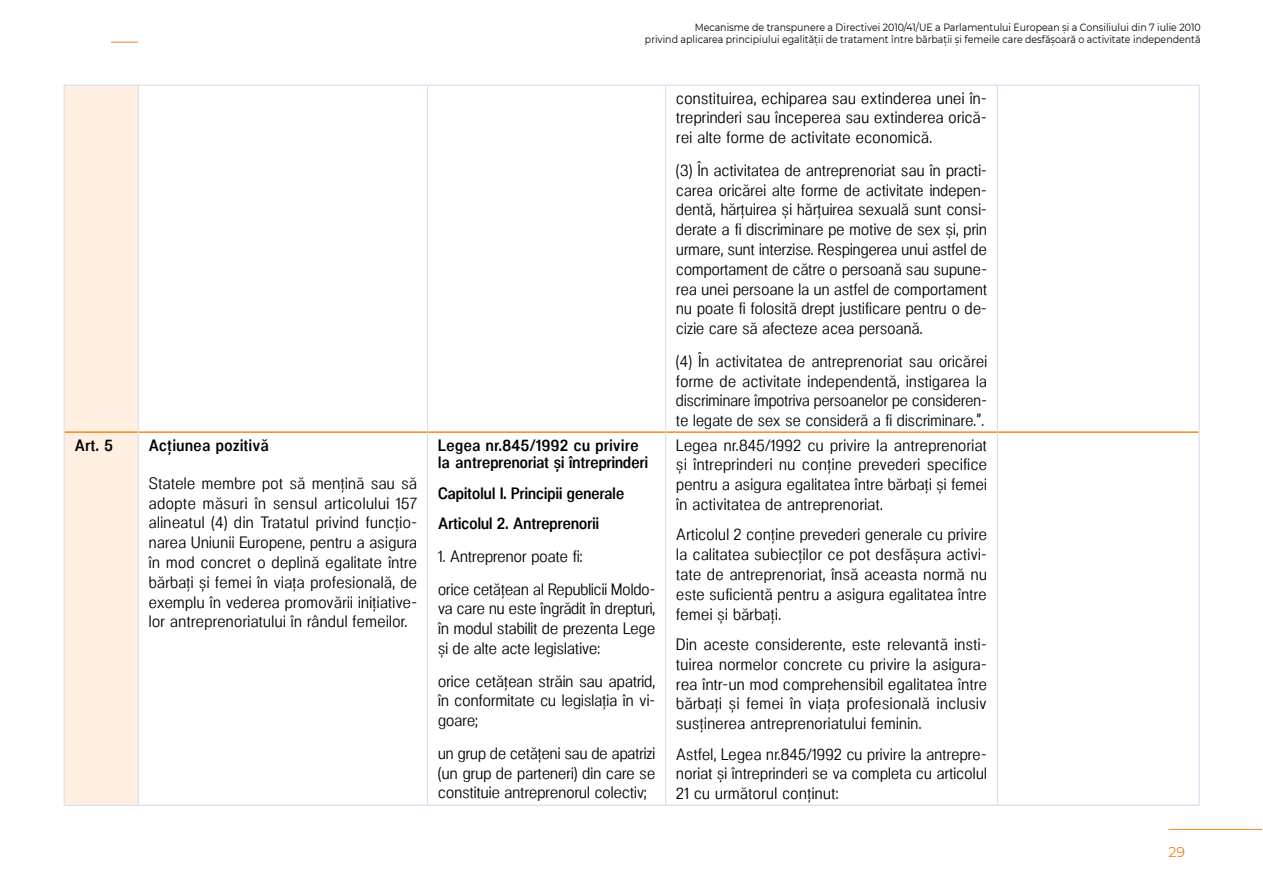
<style>
.page{position:relative;width:1263px;height:893px;background:#fff}
.page>*{position:absolute;margin:0;border:0;box-sizing:border-box;transform-origin:0 0}
.t1{font:16.5px/19.8px "Neo Gram Condensed";letter-spacing:-.02em;color:#000;text-align:justify}
.t2{font:600 16.5px/17.9px "Neo Gram Condensed";letter-spacing:-.025em;color:#000}
.t3{font:600 16.5px "Neo Gram Condensed";color:#000}
.t4{font:14.25px "Montserrat";color:#f58220}
.t5{font:10.5px/12.6px "Montserrat";color:#000;text-align:right;scale:.9 1}
</style>
<div class="page">
<hr style="left:1168px;top:829px;width:94px;height:1px;background:#f58220">
<svg style="left:111px;top:42px;width:27px;height:1px"></svg>
<div style="left:65px;top:86px;width:73px;height:719px;background:#ffefe1"></div>
<hr style="left:138px;top:85px;width:290px;height:1px;background:#d6d9ee">
<hr style="left:428px;top:85px;width:238px;height:1px;background:#d6d9ee">
<hr style="left:666px;top:85px;width:331px;height:1px;background:#d6d9ee">
<hr style="left:997px;top:85px;width:202px;height:1px;background:#d6d9ee">
<hr style="left:64px;top:85px;width:74px;height:1px;background:#d6d9ee">
<hr style="left:65px;top:431px;width:73px;height:2px;background:#f6871f">
<hr style="left:139px;top:431px;width:288px;height:2px;background:#f6871f">
<hr style="left:428px;top:431px;width:237px;height:2px;background:#f6871f">
<hr style="left:666px;top:431px;width:331px;height:2px;background:#f6871f">
<hr style="left:998px;top:431px;width:201px;height:2px;background:#f6871f">
<hr style="left:64px;top:805px;width:74px;height:1px;background:#d6d9ee">
<hr style="left:138px;top:805px;width:290px;height:1px;background:#d6d9ee">
<hr style="left:428px;top:805px;width:238px;height:1px;background:#d6d9ee">
<hr style="left:666px;top:805px;width:331px;height:1px;background:#d6d9ee">
<hr style="left:997px;top:805px;width:202px;height:1px;background:#d6d9ee">
<hr style="left:64px;top:85px;width:1px;height:347px;background:#d6d9ee">
<hr style="left:138px;top:85px;width:1px;height:347px;background:#d6d9ee">
<hr style="left:427px;top:85px;width:1px;height:347px;background:#d6d9ee">
<hr style="left:665px;top:85px;width:1px;height:347px;background:#d6d9ee">
<hr style="left:997px;top:85px;width:1px;height:347px;background:#d6d9ee">
<hr style="left:1199px;top:85px;width:1px;height:347px;background:#d6d9ee">
<hr style="left:64px;top:432px;width:1px;height:373px;background:#d6d9ee">
<hr style="left:138px;top:432px;width:1px;height:373px;background:#d6d9ee">
<hr style="left:427px;top:432px;width:1px;height:373px;background:#d6d9ee">
<hr style="left:665px;top:432px;width:1px;height:373px;background:#d6d9ee">
<hr style="left:997px;top:432px;width:1px;height:373px;background:#d6d9ee">
<hr style="left:1199px;top:432px;width:1px;height:373px;background:#d6d9ee">
<p class="t2" style="left:74px;top:435px;width:40px">Art. 5</p>
<p class="t3" style="left:149px;top:433px;width:122px">Acțiunea pozitivă</p>
<p class="t1" style="left:149px;top:472px;width:270px">Statele membre pot să mențină sau să adopte măsuri în sensul articolului 157 alineatul (4) din Tratatul privind funcțio&shy;narea Uniunii Europene, pentru a asigura în mod concret o deplină egalitate între bărbați și femei în viața profesională, de exemplu în vederea promovării inițiative&shy;lor antreprenoriatului în rândul femeilor.</p>
<p class="t5" style="left:645px;top:20px;width:619px">Mecanisme de transpunere a Directivei 2010/41/UE a Parlamentului European și a Consiliului din 7 iulie 2010<br>privind aplicarea principiului egalității de tratament între bărbații și femeile care desfășoară o activitate independentă</p>
<p class="t2" style="left:438px;top:435px;width:212px">Legea nr.845/1992 cu privire la antreprenoriat și întreprinderi</p>
<p class="t2" style="left:438px;top:477px;width:188px;line-height:30.6px">Capitolul I. Principii generale<br>Articolul 2. Antreprenorii</p>
<p class="t1" style="left:438px;top:539px;width:219px;line-height:32.5px">1. Antreprenor poate fi:<br>orice cetăţean al Republicii Moldo-</p>
<p class="t1" style="left:438px;top:598px;width:219px">va care nu este îngrădit în drepturi, în modul stabilit de prezenta Lege şi de alte acte legislative:</p>
<p class="t1" style="left:438px;top:670px;width:219px">orice cetăţean străin sau apatrid, în conformitate cu legislaţia în vi&shy;goare;</p>
<p class="t1" style="left:438px;top:742px;width:219px">un grup de cetăţeni sau de apatrizi (un grup de parteneri) din care se constituie antreprenorul colectiv;</p>
<p class="t1" style="left:676px;top:87px;width:313px">constituirea, echiparea sau extinderea unei în&shy;treprinderi sau începerea sau extinderea orică&shy;rei alte forme de activitate economică.</p>
<p class="t1" style="left:676px;top:159px;width:313px">(3) În activitatea de antreprenoriat sau în practi&shy;carea oricărei alte forme de activitate indepen&shy;dentă, hărțuirea și hărțuirea sexuală sunt consi&shy;derate a fi discriminare pe motive de sex și, prin urmare, sunt interzise. Respingerea unui astfel de comportament de către o persoană sau supune&shy;rea unei persoane la un astfel de comportament nu poate fi folosită drept justificare pentru o de&shy;cizie care să afecteze acea persoană.</p>
<p class="t1" style="left:676px;top:350px;width:313px">(4) În activitatea de antreprenoriat sau oricărei forme de activitate independentă, instigarea la discriminare împotriva persoanelor pe consideren&shy;te legate de sex se consideră a fi discriminare.”.</p>
<p class="t1" style="left:676px;top:434px;width:313px">Legea nr.845/1992 cu privire la antreprenoriat și întreprinderi nu conține prevederi specifice pentru a asigura egalitatea între bărbați și femei în activitatea de antreprenoriat.</p>
<p class="t1" style="left:676px;top:524px;width:313px">Articolul 2 conține prevederi generale cu privire la calitatea subiecților ce pot desfășura activi&shy;tate de antreprenoriat, însă aceasta normă nu este suficientă pentru a asigura egalitatea între femei și bărbați.</p>
<p class="t1" style="left:676px;top:633px;width:313px">Din aceste considerente, este relevantă insti&shy;tuirea normelor concrete cu privire la asigura&shy;rea într-un mod comprehensibil egalitatea între bărbați și femei în viața profesională inclusiv susținerea antreprenoriatului feminin.</p>
<p class="t1" style="left:676px;top:743px;width:313px">Astfel, Legea nr.845/1992 cu privire la antrepre&shy;noriat și întreprinderi se va completa cu articolul 21 cu următorul conținut:</p>
<p class="t4" style="left:1168px;top:843px;width:18px">29</p>
</div>
